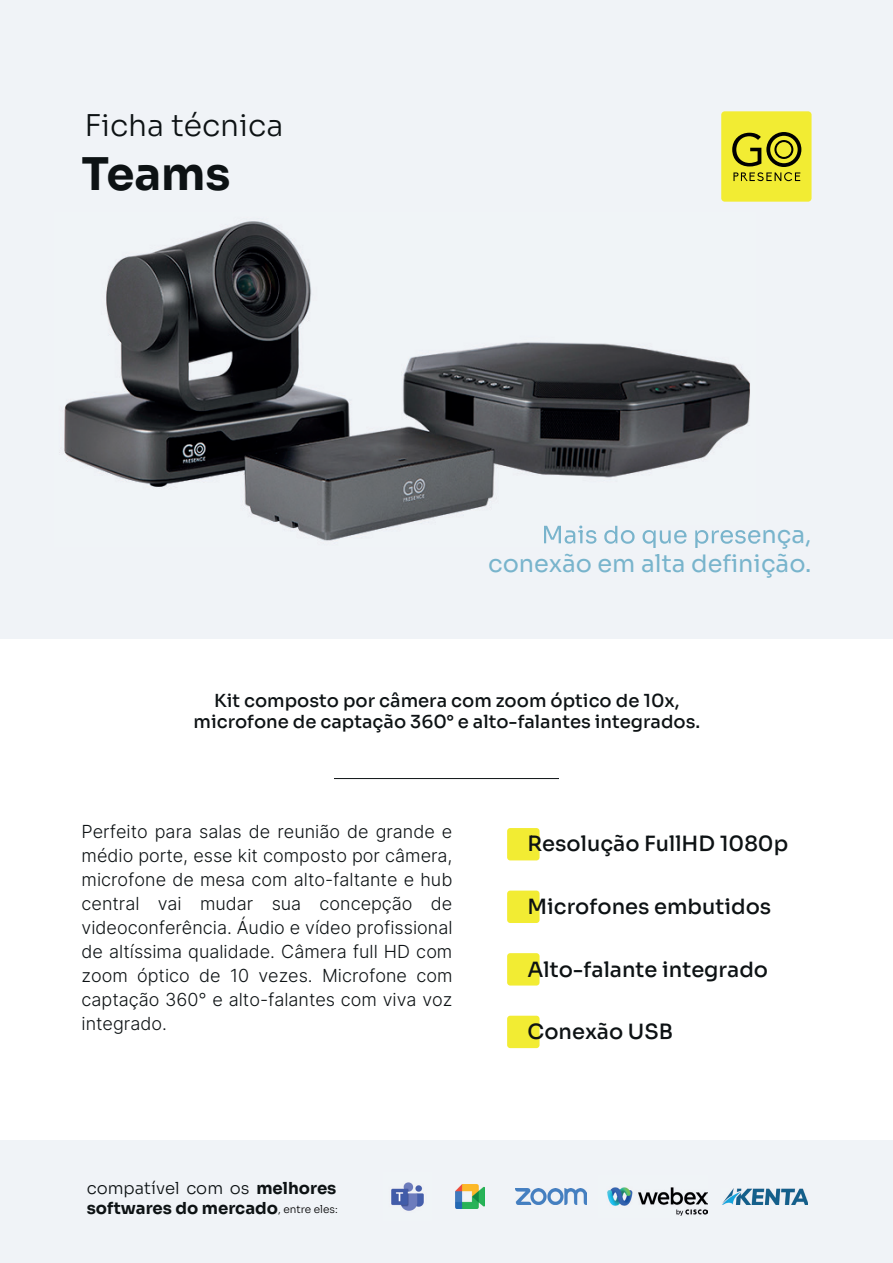
<style>
.page{position:relative;width:893px;height:1263px;background:#fff}
.page>*{position:absolute;margin:0;border:0;box-sizing:border-box;transform-origin:0 0}
.t1{font:700 45px "Sora";color:#0d1214}
.t2{font:300 30px "Sora";color:#0d1214}
.t3{font:24px "Sora";color:#78b4cc}
.t4{font:500 21px "Sora";color:#0d1214}
.t5{font:18px/24px "Inter";color:#0d1214;text-align:justify}
.t6{font:500 18px/21.6px "Sora";color:#0d1214;text-align:center}
.t7{font:700 16.5px/19.8px "Sora";color:#0d1214}
.s1{font-weight:300}
.s2{font-weight:300;font-size:10.5px;color:#000001}
</style>
<div class="page">
<div style="left:0;top:0;width:893px;height:639px;background:#f0f3f7"></div>
<div style="left:721px;top:111px;width:90px;height:91px;background:#f2ec33;border-radius:4px"></div>
<svg style="left:732px;top:132px;width:69px;height:49px"></svg>
<hr style="left:334px;top:778px;width:225px;height:1px;background:#0d1214">
<div style="left:507px;top:828px;width:32px;height:32px;background:#f2ec33;border-radius:3px"></div>
<div style="left:507px;top:890px;width:32px;height:33px;background:#f2ec33;border-radius:3px"></div>
<div style="left:507px;top:953px;width:32px;height:32px;background:#f2ec33;border-radius:3px"></div>
<div style="left:507px;top:1016px;width:32px;height:32px;background:#f2ec33;border-radius:3px"></div>
<div style="left:0;top:1141px;width:893px;height:122px;background:#f0f3f7"></div>
<img style="left:515px;top:1188px;width:71px;height:16px">
<img style="left:391px;top:1182px;width:33px;height:29px">
<img style="left:456px;top:1185px;width:28px;height:23px">
<img style="left:607px;top:1187px;width:101px;height:29px">
<img style="left:722px;top:1188px;width:86px;height:17px">
<img style="left:64px;top:221px;width:686px;height:320px">
<img style="left:544px;top:525px;width:212px;height:23px">
<h2 class="t2" style="left:85px;top:101px;width:200px">Ficha técnica</h2>
<h1 class="t1" style="left:82px;top:136px;width:150px">Teams</h1>
<h3 class="t3" style="left:488px;top:544px;width:325px">conexão em alta definição.</h3>
<p class="t6" style="left:194px;top:688px;width:508px">Kit composto por câmera com zoom óptico de 10x, microfone de captação 360° e alto-falantes integrados.</p>
<p class="t5" style="left:82px;top:819px;width:372px">Perfeito para salas de reunião de grande e médio porte, esse kit composto por câmera, microfone de mesa com alto-faltante e hub central vai mudar sua concepção de videoconferência. Áudio e vídeo profissional de altíssima qualidade. Câmera full HD com zoom óptico de 10 vezes. Microfone com captação 360° e alto-falantes com viva voz integrado.</p>
<p class="t4" style="left:528px;top:826px;width:262px">Resolução FullHD 1080p</p>
<p class="t4" style="left:528px;top:889px;width:245px">Microfones embutidos</p>
<p class="t4" style="left:528px;top:952px;width:242px">Alto-falante integrado</p>
<p class="t4" style="left:528px;top:1014px;width:147px">Conexão USB</p>
<p class="t7" style="left:87px;top:1176px;width:252px"><span class="s1">compatível com os</span> melhores softwares do mercado<span class="s2">, entre eles:</span></p>
</div>
